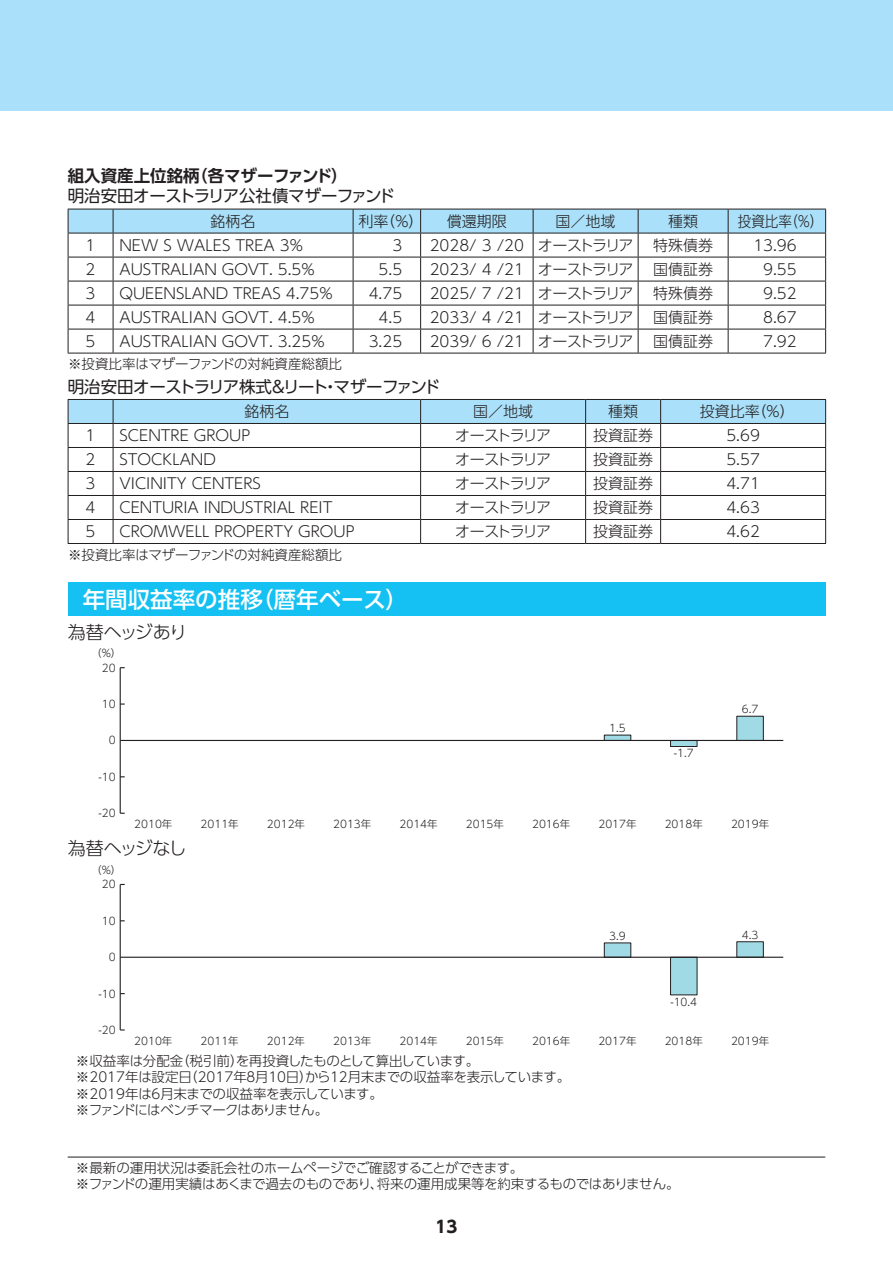
<style>
.page{position:relative;width:893px;height:1263px;background:#fff}
.page>*{position:absolute;margin:0;border:0;box-sizing:border-box;transform-origin:0 0}
.t1{font:500 22.5px "UD Shin Go Pro";color:#fff}
.t2{font:300 18px "UD Shin Go Pro";letter-spacing:-.05em;color:#231f20}
.t3{font:16.5px "UD Shin Go Pro";letter-spacing:-.025em;color:#231f20}
.t4{font:700 16.5px "UD Shin Go Pro De";color:#231f20}
.t5{font:700 16.5px "UD Shin Go Pro";color:#231f20}
.t6{font:300 15px "UD Shin Go Pro";color:#231f20}
.t7{font:300 15px "UD Shin Go Pro";letter-spacing:-.025em;color:#231f20}
.t8{font:300 15px "UD Shin Go Pro";letter-spacing:-.11em;color:#231f20}
.t9{font:300 15px "UD Shin Go Pro";color:#231f20;scale:.9 1}
.t10{font:300 13.5px/16.5px "UD Shin Go Pro";letter-spacing:-.02em;color:#231f20}
.t11{font:300 13.5px "UD Shin Go Pro";color:#231f20}
.t12{font:300 10.5px "UD Shin Go Pro";color:#231f20}
</style>
<div class="page">
<div style="left:0;top:0;width:893px;height:110px;background:#aae0f9"></div>
<div style="left:68px;top:583px;width:757px;height:33px;background:#15c0f2"></div>
<div style="left:737px;top:716px;width:26px;height:24px;background:#a0dae4"></div>
<div style="left:736px;top:716px;width:28px;height:25px;border:1px solid #231f20"></div>
<div style="left:670px;top:740px;width:27px;height:6px;background:#a0dae4"></div>
<div style="left:670px;top:740px;width:27px;height:7px;border:1px solid #231f20"></div>
<div style="left:604px;top:735px;width:27px;height:5px;background:#a0dae4"></div>
<hr style="left:120px;top:668px;width:1px;height:145px;background:#231f20">
<hr style="left:120px;top:740px;width:663px;height:1px;background:#231f20">
<div style="left:737px;top:942px;width:26px;height:15px;background:#a0dae4"></div>
<div style="left:736px;top:941px;width:28px;height:17px;border:1px solid #231f20"></div>
<div style="left:670px;top:957px;width:27px;height:38px;background:#a0dae4"></div>
<div style="left:670px;top:957px;width:27px;height:38px;border:1px solid #231f20"></div>
<div style="left:604px;top:943px;width:27px;height:14px;background:#a0dae4"></div>
<hr style="left:120px;top:884px;width:1px;height:146px;background:#231f20">
<hr style="left:120px;top:957px;width:663px;height:1px;background:#231f20">
<hr style="left:68px;top:1157px;width:757px;height:1px;background:#231f20">
<svg style="left:68px;top:209px;width:758px;height:144px"></svg>
<hr style="left:68px;top:353px;width:45px;height:1px;background:#231f20">
<hr style="left:113px;top:353px;width:240px;height:1px;background:#231f20">
<hr style="left:353px;top:353px;width:68px;height:1px;background:#231f20">
<hr style="left:421px;top:353px;width:112px;height:1px;background:#231f20">
<hr style="left:533px;top:353px;width:105px;height:1px;background:#231f20">
<hr style="left:638px;top:353px;width:90px;height:1px;background:#231f20">
<hr style="left:728px;top:353px;width:98px;height:1px;background:#231f20">
<svg style="left:68px;top:399px;width:758px;height:144px"></svg>
<hr style="left:68px;top:543px;width:45px;height:1px;background:#231f20">
<hr style="left:113px;top:543px;width:308px;height:1px;background:#231f20">
<hr style="left:421px;top:543px;width:165px;height:1px;background:#231f20">
<hr style="left:586px;top:543px;width:75px;height:1px;background:#231f20">
<hr style="left:661px;top:543px;width:165px;height:1px;background:#231f20">
<p class="t4" style="left:68px;top:163px;width:282px">組入資産上位銘柄（各マザーファンド）</p>
<p class="t3" style="left:68px;top:183px;width:329px">明治安田オーストラリア公社債マザーファンド</p>
<p class="t6" style="left:211px;top:209px;width:46px">銘柄名</p>
<p class="t6" style="left:358px;top:209px;width:66px">利率（％）</p>
<p class="t6" style="left:447px;top:209px;width:61px">償還期限</p>
<p class="t6" style="left:556px;top:209px;width:61px">国／地域</p>
<p class="t6" style="left:668px;top:209px;width:31px">種類</p>
<p class="t9" style="left:738px;top:209px;width:96px">投資比率（％）</p>
<p class="t6" style="left:86px;top:233px;width:11px">1</p>
<p class="t6" style="left:119px;top:233px;width:185px">NEW S WALES TREA 3%</p>
<p class="t6" style="left:392px;top:233px;width:11px">3</p>
<p class="t7" style="left:430px;top:233px;width:205px">2028/ 3 /20 オーストラリア</p>
<p class="t6" style="left:653px;top:233px;width:61px">特殊債券</p>
<p class="t6" style="left:753px;top:233px;width:45px">13.96</p>
<p class="t6" style="left:86px;top:257px;width:11px">2</p>
<p class="t6" style="left:119px;top:257px;width:197px">AUSTRALIAN GOVT. 5.5%</p>
<p class="t6" style="left:379px;top:257px;width:25px">5.5</p>
<p class="t7" style="left:430px;top:257px;width:205px">2023/ 4 /21 オーストラリア</p>
<p class="t6" style="left:653px;top:257px;width:61px">国債証券</p>
<p class="t6" style="left:763px;top:257px;width:35px">9.55</p>
<p class="t6" style="left:86px;top:281px;width:11px">3</p>
<p class="t6" style="left:119px;top:281px;width:215px">QUEENSLAND TREAS 4.75%</p>
<p class="t6" style="left:369px;top:281px;width:35px">4.75</p>
<p class="t7" style="left:430px;top:281px;width:205px">2025/ 7 /21 オーストラリア</p>
<p class="t6" style="left:653px;top:281px;width:61px">特殊債券</p>
<p class="t6" style="left:763px;top:281px;width:35px">9.52</p>
<p class="t6" style="left:86px;top:305px;width:11px">4</p>
<p class="t6" style="left:119px;top:305px;width:197px">AUSTRALIAN GOVT. 4.5%</p>
<p class="t6" style="left:379px;top:305px;width:25px">4.5</p>
<p class="t7" style="left:430px;top:305px;width:205px">2033/ 4 /21 オーストラリア</p>
<p class="t6" style="left:653px;top:305px;width:61px">国債証券</p>
<p class="t6" style="left:763px;top:305px;width:35px">8.67</p>
<p class="t6" style="left:86px;top:329px;width:11px">5</p>
<p class="t6" style="left:119px;top:329px;width:207px">AUSTRALIAN GOVT. 3.25%</p>
<p class="t6" style="left:369px;top:329px;width:35px">3.25</p>
<p class="t7" style="left:430px;top:329px;width:205px">2039/ 6 /21 オーストラリア</p>
<p class="t6" style="left:653px;top:329px;width:61px">国債証券</p>
<p class="t6" style="left:763px;top:329px;width:35px">7.92</p>
<p class="t11" style="left:68px;top:353px;width:275px">※投資比率はマザーファンドの対純資産総額比</p>
<p class="t3" style="left:68px;top:373px;width:374px">明治安田オーストラリア株式＆リート・マザーファンド</p>
<p class="t6" style="left:244px;top:399px;width:46px">銘柄名</p>
<p class="t6" style="left:473px;top:399px;width:61px">国／地域</p>
<p class="t6" style="left:608px;top:399px;width:31px">種類</p>
<p class="t6" style="left:700px;top:399px;width:96px">投資比率（％）</p>
<p class="t6" style="left:86px;top:423px;width:11px">1</p>
<p class="t6" style="left:119px;top:423px;width:132px">SCENTRE GROUP</p>
<p class="t8" style="left:455px;top:423px;width:97px">オーストラリア</p>
<p class="t6" style="left:593px;top:423px;width:61px">投資証券</p>
<p class="t6" style="left:726px;top:423px;width:35px">5.69</p>
<p class="t6" style="left:86px;top:447px;width:11px">2</p>
<p class="t6" style="left:119px;top:447px;width:98px">STOCKLAND</p>
<p class="t8" style="left:455px;top:447px;width:97px">オーストラリア</p>
<p class="t6" style="left:593px;top:447px;width:61px">投資証券</p>
<p class="t6" style="left:726px;top:447px;width:35px">5.57</p>
<p class="t6" style="left:86px;top:471px;width:11px">3</p>
<p class="t6" style="left:119px;top:471px;width:143px">VICINITY CENTERS</p>
<p class="t8" style="left:455px;top:471px;width:97px">オーストラリア</p>
<p class="t6" style="left:593px;top:471px;width:61px">投資証券</p>
<p class="t6" style="left:726px;top:471px;width:35px">4.71</p>
<p class="t6" style="left:86px;top:495px;width:11px">4</p>
<p class="t6" style="left:119px;top:495px;width:215px">CENTURIA INDUSTRIAL REIT</p>
<p class="t8" style="left:455px;top:495px;width:97px">オーストラリア</p>
<p class="t6" style="left:593px;top:495px;width:61px">投資証券</p>
<p class="t6" style="left:726px;top:495px;width:35px">4.63</p>
<p class="t6" style="left:86px;top:519px;width:11px">5</p>
<p class="t6" style="left:119px;top:519px;width:237px">CROMWELL PROPERTY GROUP</p>
<p class="t8" style="left:455px;top:519px;width:97px">オーストラリア</p>
<p class="t6" style="left:593px;top:519px;width:61px">投資証券</p>
<p class="t6" style="left:726px;top:519px;width:35px">4.62</p>
<p class="t11" style="left:68px;top:544px;width:275px">※投資比率はマザーファンドの対純資産総額比</p>
<h1 class="t1" style="left:83px;top:581px;width:327px">年間収益率の推移（暦年ベース）</h1>
<p class="t2" style="left:68px;top:617px;width:121px">為替ヘッジあり</p>
<p class="t12" style="left:91px;top:645px;width:32px">（％）</p>
<p class="t12" style="left:102px;top:659px;width:15px">20</p>
<p class="t12" style="left:102px;top:696px;width:15px">10</p>
<p class="t12" style="left:109px;top:732px;width:8px">0</p>
<p class="t12" style="left:99px;top:768px;width:19px">-10</p>
<p class="t12" style="left:99px;top:805px;width:19px">-20</p>
<p class="t12" style="left:609px;top:720px;width:18px">1.5</p>
<p class="t12" style="left:674px;top:745px;width:21px">-1.7</p>
<p class="t12" style="left:742px;top:701px;width:18px">6.7</p>
<p class="t12" style="left:134px;top:816px;width:40px">2010年</p>
<p class="t12" style="left:201px;top:816px;width:40px">2011年</p>
<p class="t12" style="left:267px;top:816px;width:40px">2012年</p>
<p class="t12" style="left:333px;top:816px;width:40px">2013年</p>
<p class="t12" style="left:399px;top:816px;width:40px">2014年</p>
<p class="t12" style="left:466px;top:816px;width:40px">2015年</p>
<p class="t12" style="left:532px;top:816px;width:40px">2016年</p>
<p class="t12" style="left:598px;top:816px;width:40px">2017年</p>
<p class="t12" style="left:665px;top:816px;width:40px">2018年</p>
<p class="t12" style="left:731px;top:816px;width:40px">2019年</p>
<p class="t2" style="left:68px;top:834px;width:120px">為替ヘッジなし</p>
<p class="t12" style="left:91px;top:862px;width:32px">（％）</p>
<p class="t12" style="left:102px;top:876px;width:15px">20</p>
<p class="t12" style="left:102px;top:912px;width:15px">10</p>
<p class="t12" style="left:109px;top:949px;width:8px">0</p>
<p class="t12" style="left:99px;top:985px;width:19px">-10</p>
<p class="t12" style="left:99px;top:1021px;width:19px">-20</p>
<p class="t12" style="left:609px;top:928px;width:18px">3.9</p>
<p class="t12" style="left:742px;top:926px;width:18px">4.3</p>
<p class="t12" style="left:670px;top:993px;width:28px">-10.4</p>
<p class="t12" style="left:134px;top:1033px;width:40px">2010年</p>
<p class="t12" style="left:201px;top:1033px;width:40px">2011年</p>
<p class="t12" style="left:267px;top:1033px;width:40px">2012年</p>
<p class="t12" style="left:333px;top:1033px;width:40px">2013年</p>
<p class="t12" style="left:399px;top:1033px;width:40px">2014年</p>
<p class="t12" style="left:466px;top:1033px;width:40px">2015年</p>
<p class="t12" style="left:532px;top:1033px;width:40px">2016年</p>
<p class="t12" style="left:598px;top:1033px;width:40px">2017年</p>
<p class="t12" style="left:665px;top:1033px;width:40px">2018年</p>
<p class="t12" style="left:731px;top:1033px;width:40px">2019年</p>
<p class="t10" style="left:76px;top:1052px;width:496px">※収益率は分配金（税引前）を再投資したものとして算出しています。<br>※2017年は設定日（2017年８月10日）から12月末までの収益率を表示しています。※2019年は6月末までの収益率を表示しています。<br>※ファンドにはベンチマークはありません。</p>
<p class="t10" style="left:76px;top:1159px;width:605px">※最新の運用状況は委託会社のホームページでご確認することができます。<br>※ファンドの運用実績はあくまで過去のものであり、将来の運用成果等を約束するものではありません。</p>
<p class="t5" style="left:436px;top:1213px;width:23px">13</p>
</div>
